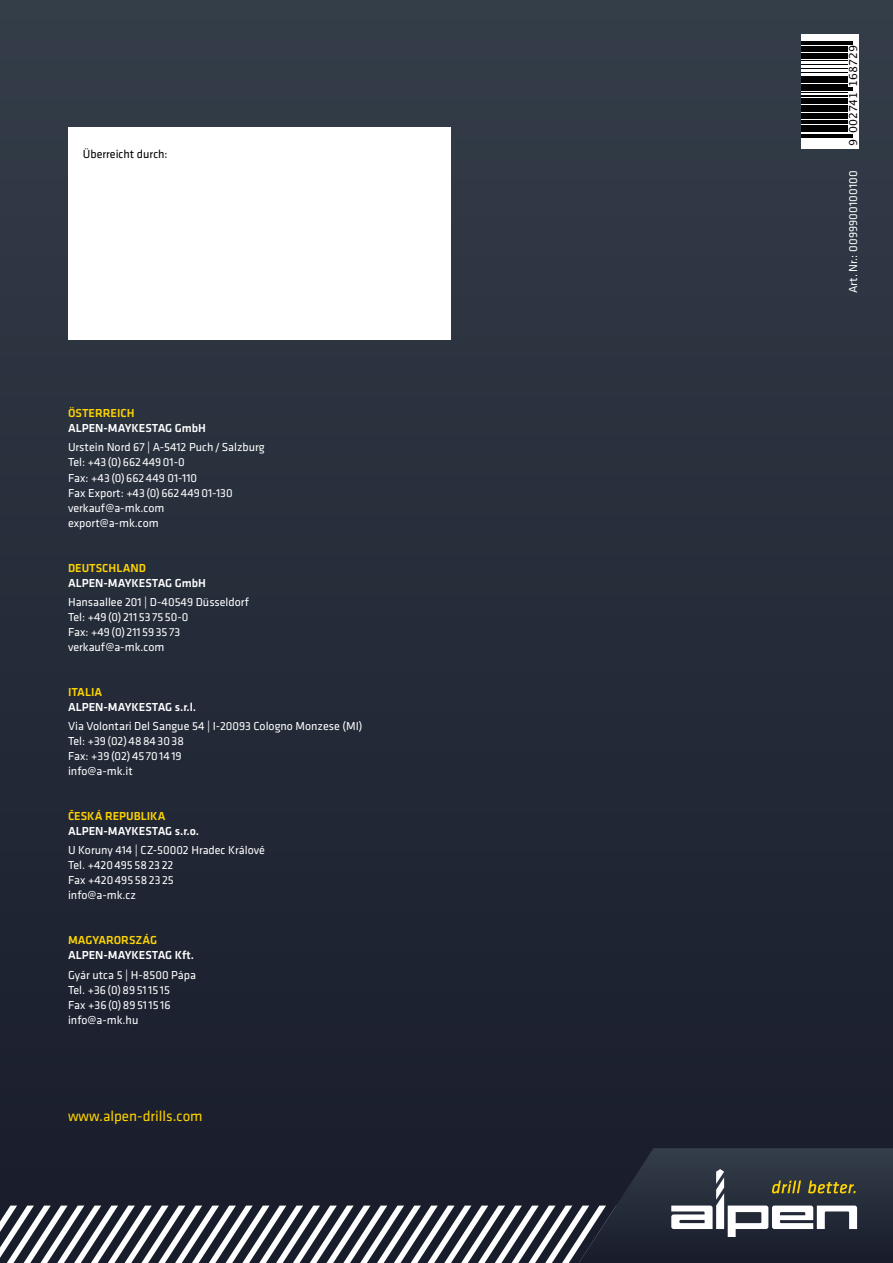
<style>
.page{position:relative;width:893px;height:1263px;background:#fff}
.page>*{position:absolute;margin:0;border:0;box-sizing:border-box;transform-origin:0 0}
.t1{font:15px "Klavika";color:#ffd400}
.t2{font:12px/15px "Klavika";color:#fff}
.t3{font:500 12px "Klavika";color:#fff}
.t4{font:500 12px "Klavika";color:#ffd400}
.t5{font:12px "Klavika";color:#000}
.t6{font:10.95px "Lucida Grande";color:#000}
</style>
<div class="page">
<div style="left:0;top:0;width:893px;height:1263px;background:linear-gradient(to bottom,#343e49,#171b2a)"></div>
<div style="left:68px;top:128px;width:383px;height:212px;background:#fff"></div>
<svg style="left:801px;top:34px;width:58px;height:114px"></svg>
<hr style="left:801px;top:136px;width:52px;height:1px;background:#000">
<hr style="left:801px;top:134px;width:52px;height:1px;background:#000">
<hr style="left:801px;top:129px;width:46px;height:2px;background:#000">
<hr style="left:801px;top:127px;width:46px;height:1px;background:#000">
<hr style="left:801px;top:125px;width:46px;height:1px;background:#000">
<hr style="left:801px;top:120px;width:46px;height:3px;background:#000">
<hr style="left:801px;top:116px;width:46px;height:2px;background:#000">
<hr style="left:801px;top:113px;width:46px;height:2px;background:#000">
<hr style="left:801px;top:109px;width:46px;height:3px;background:#000">
<hr style="left:801px;top:106px;width:46px;height:2px;background:#000">
<hr style="left:801px;top:101px;width:46px;height:3px;background:#000">
<hr style="left:801px;top:99px;width:46px;height:1px;background:#000">
<hr style="left:801px;top:95px;width:46px;height:2px;background:#000">
<hr style="left:801px;top:92px;width:46px;height:1px;background:#000">
<hr style="left:801px;top:90px;width:52px;height:1px;background:#000">
<hr style="left:801px;top:88px;width:52px;height:1px;background:#000">
<hr style="left:801px;top:85px;width:46px;height:2px;background:#000">
<hr style="left:801px;top:80px;width:46px;height:3px;background:#000">
<hr style="left:801px;top:79px;width:46px;height:1px;background:#000">
<hr style="left:801px;top:77px;width:46px;height:1px;background:#000">
<hr style="left:801px;top:72px;width:46px;height:1px;background:#000">
<hr style="left:801px;top:69px;width:46px;height:1px;background:#000">
<hr style="left:801px;top:64px;width:46px;height:1px;background:#000">
<hr style="left:801px;top:60px;width:46px;height:1px;background:#000">
<hr style="left:801px;top:56px;width:46px;height:2px;background:#000">
<hr style="left:801px;top:53px;width:46px;height:2px;background:#000">
<hr style="left:801px;top:48px;width:46px;height:3px;background:#000">
<hr style="left:801px;top:46px;width:46px;height:1px;background:#000">
<hr style="left:801px;top:43px;width:52px;height:1px;background:#000">
<hr style="left:801px;top:41px;width:52px;height:1px;background:#000">
<svg style="left:0;top:1148px;width:893px;height:115px;background:#424551"></svg>
<p class="t5" style="left:83px;top:146px;width:86px">Überreicht durch:</p>
<p class="t4" style="left:68px;top:405px;width:68px">ÖSTERREICH</p>
<p class="t3" style="left:68px;top:420px;width:139px">ALPEN-MAYKESTAG GmbH</p>
<p class="t2" style="left:68px;top:440px;width:198px">Urstein Nord 67 | A-5412 Puch/Salzburg<br>Tel: +43 (0)66244901-0<br>Fax: +43 (0)662449 01-110<br>Fax Export: +43 (0)66244901-130 verkauf@a-mk.com<br>export@a-mk.com</p>
<p class="t4" style="left:68px;top:559px;width:80px">DEUTSCHLAND</p>
<p class="t3" style="left:68px;top:574px;width:139px">ALPEN-MAYKESTAG GmbH</p>
<p class="t2" style="left:68px;top:594px;width:182px">Hansaallee 201 | D-40549 Düsseldorf<br>Tel: +49(0) 211 53 75 50-0<br>Fax: +49(0) 211 5935 73 verkauf@a-mk.com</p>
<p class="t4" style="left:68px;top:684px;width:36px">ITALIA</p>
<p class="t3" style="left:68px;top:699px;width:130px">ALPEN-MAYKESTAG s.r.l.</p>
<p class="t2" style="left:68px;top:718px;width:296px">Via Volontari Del Sangue 54 | I-20093 Cologno Monzese (MI)<br>Tel: +39(02)48843038<br>Fax: +39(02)45 701419<br>info@a-mk.it</p>
<p class="t4" style="left:68px;top:808px;width:99px">ČESKÁ REPUBLIKA</p>
<p class="t3" style="left:68px;top:823px;width:133px">ALPEN-MAYKESTAG s.r.o.</p>
<p class="t2" style="left:68px;top:842px;width:198px">U Koruny 414 | CZ-50002 Hradec Králové<br>Tel. +420495 5823 22<br>Fax +420495 5823 25<br>info@a-mk.cz</p>
<p class="t4" style="left:68px;top:932px;width:91px">MAGYARORSZÁG</p>
<p class="t3" style="left:68px;top:947px;width:127px">ALPEN-MAYKESTAG Kft.</p>
<p class="t2" style="left:68px;top:967px;width:129px">Gyár utca 5 | H-8500 Pápa<br>Tel. +36(0)895115 15<br>Fax +36(0)895115 16 info@a-mk.hu</p>
<p class="t1" style="left:68px;top:1106px;width:136px">www.alpen-drills.com</p>
<p class="t6" style="left:847px;top:146px;width:103px;rotate:-90deg">9 002741 168729</p>
<p class="t2" style="left:845px;top:293px;width:124px;rotate:-90deg">Art. Nr.: 0099900100100</p>
</div>
